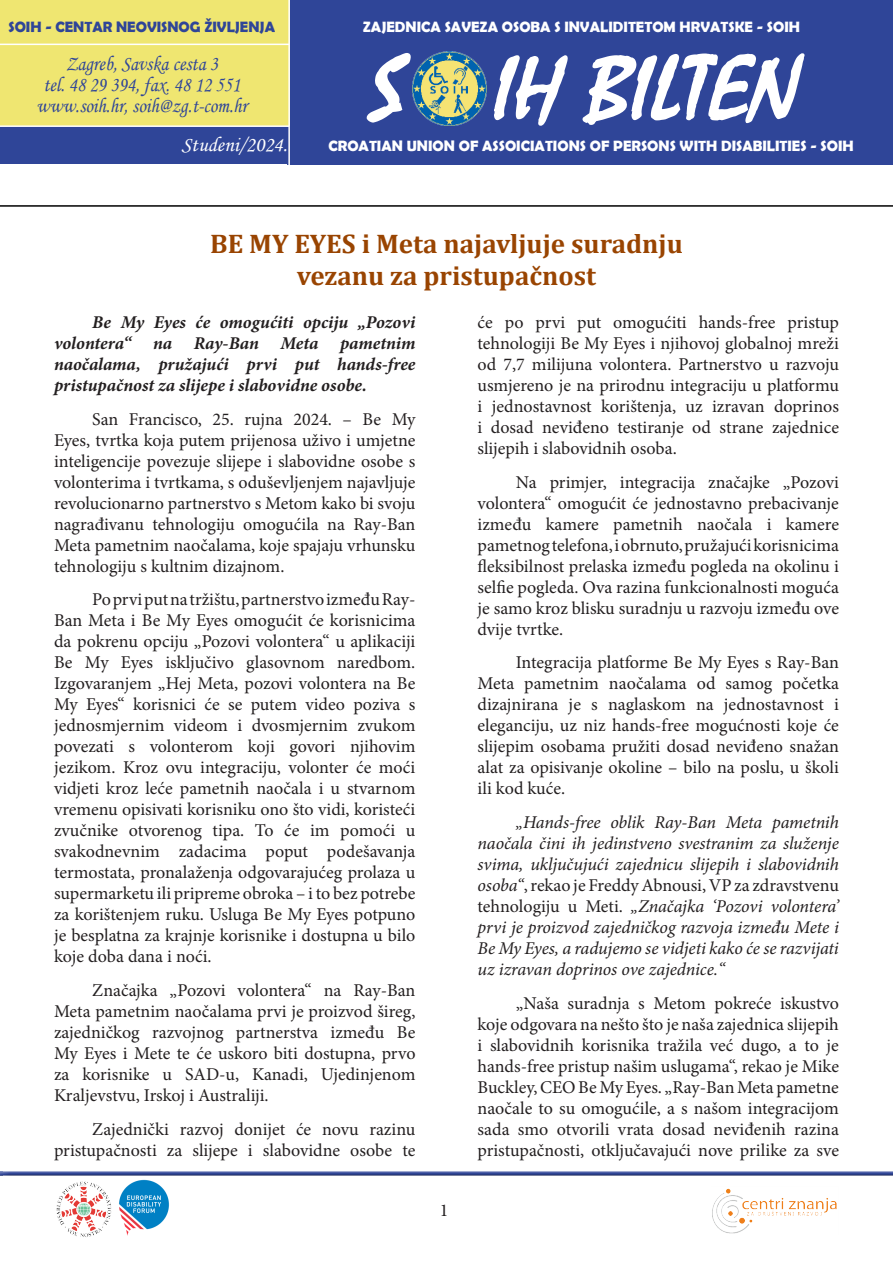
<style>
.page{position:relative;width:893px;height:1263px;background:#fff}
.page>*{position:absolute;margin:0;border:0;box-sizing:border-box;transform-origin:0 0}
.t1{font:italic 90px "Mistral";color:#fff}
.t2{font:italic 45px "Mistral";color:#2f4598}
.t3{font:700 27px "Cambria";color:#994401}
.t4{font:21px "Monotype Corsiva";color:#2f4598;scale:.9 1}
.t5{font:21px "Monotype Corsiva";color:#fff}
.t6{font:18px/21px "Minion Pro";color:#231f20;text-align:justify}
.t7{font:italic 18px/21px "Minion Pro";letter-spacing:-.005em;color:#231f20;text-align:justify}
.t8{font:italic 700 18px/21px "Minion Pro";letter-spacing:-.005em;color:#231f20;text-align:justify}
.t9{font:700 15px "Berlin Sans FB Demi";color:#fff}
.t10{font:700 15px "Berlin Sans FB Demi";color:#2f4598}
.s1{font-style:normal}
</style>
<div class="page">
<img style="left:56px;top:1181px;width:56px;height:56px">
<div style="left:0;top:1169px;width:893px;height:7px;background:#231f20;opacity:.75"></div>
<img style="left:119px;top:1180px;width:50px;height:56px">
<img style="left:712px;top:1188px;width:125px;height:46px">
<div style="left:287px;top:0;width:606px;height:164px;background:#2f4598"></div>
<div style="left:0;top:0;width:289px;height:128px;background:#efe671"></div>
<div style="left:0;top:126px;width:293px;height:38px;background:#2f4598"></div>
<hr style="left:288px;top:0;width:2px;height:168px;background:#fff">
<hr style="left:0;top:125px;width:289px;height:2px;background:#fff">
<hr style="left:0;top:44px;width:289px;height:1px;background:#fff">
<hr style="left:0;top:205px;width:893px;height:2px;background:#000">
<svg style="left:494px;top:55px;width:74px;height:71px"></svg>
<svg style="left:582px;top:53px;width:223px;height:72px"></svg>
<svg style="left:366px;top:53px;width:47px;height:70px"></svg>
<img style="left:413px;top:52px;width:73px;height:74px">
<p class="t10" style="left:9px;top:18px;width:268px">SOIH - CENTAR NEOVISNOG ŽIVLJENJA</p>
<p class="t9" style="left:363px;top:18px;width:439px">ZAJEDNICA SAVEZA OSOBA S INVALIDITETOM HRVATSKE - SOIH</p>
<h2 class="t2" style="left:54px;top:38px;width:212px">S IH BILTEN</h2>
<p class="t4" style="left:66px;top:51px;width:171px">Zagreb, Savska cesta 3</p>
<p class="t4" style="left:43px;top:72px;width:220px">tel. 48 29 394, fax. 48 12 551</p>
<p class="t4" style="left:37px;top:93px;width:235px">www.soih.hr, soih@zg.t-com.hr</p>
<p class="t5" style="left:182px;top:132px;width:107px">Studeni/2024.</p>
<p class="t1" style="left:368px;top:35px;width:50px">S</p>
<p class="t1" style="left:490px;top:35px;width:323px">IH BILTEN</p>
<p class="t9" style="left:328px;top:137px;width:527px">CROATIAN UNION OF ASSOICIATIONS OF PERSONS WITH DISABILITIES - SOIH</p>
<p class="t3" style="left:210px;top:224px;width:474px">BE MY EYES i Meta najavljuje suradnju</p>
<p class="t3" style="left:297px;top:257px;width:301px">vezanu za pristupačnost</p>
<p class="t6" style="left:477px;top:312px;width:363px">će po prvi put omogućiti hands-free pristup tehnologiji Be My Eyes i njihovoj globalnoj mreži od 7,7 milijuna volontera. Partnerstvo u razvoju usmjereno je na prirodnu integraciju u platformu i jednostavnost korištenja, uz izravan doprinos i dosad neviđeno testiranje od strane zajednice slijepih i slabovidnih osoba.</p>
<p class="t6" style="left:477px;top:471px;width:363px;text-indent:38px">Na primjer, integracija značajke „Pozovi volontera“ omogućit će jednostavno prebacivanje između kamere pametnih naočala i kamere pametnog telefona, i obrnuto, pružajući korisnicima fleksibilnost prelaska između pogleda na okolinu i selfie pogleda. Ova razina funkcionalnosti moguća je samo kroz blisku suradnju u razvoju između ove dvije tvrtke.</p>
<p class="t6" style="left:477px;top:652px;width:363px;text-indent:38px">Integracija platforme Be My Eyes s Ray-Ban Meta pametnim naočalama od samog početka dizajnirana je s naglaskom na jednostavnost i eleganciju, uz niz hands-free mogućnosti koje će slijepim osobama pružiti dosad neviđeno snažan alat za opisivanje okoline – bilo na poslu, u školi ili kod kuće.</p>
<p class="t7" style="left:477px;top:812px;width:363px;text-indent:38px">„Hands-free oblik Ray-Ban Meta pametnih naočala čini ih jedinstveno svestranim za služenje svima, uključujući zajednicu slijepih i slabovidnih osoba“<span class="s1">, rekao je Freddy Abnousi, VP za zdravstvenu tehnologiju u Meti.</span> „Značajka ‘Pozovi volontera’ prvi je proizvod zajedničkog razvoja između Mete i Be My Eyes, a radujemo se vidjeti kako će se razvijati uz izravan doprinos ove zajednice.“</p>
<p class="t6" style="left:477px;top:993px;width:363px;text-indent:38px">„Naša suradnja s Metom pokreće iskustvo koje odgovara na nešto što je naša zajednica slijepih i slabovidnih korisnika tražila već dugo, a to je hands-free pristup našim uslugama“, rekao je Mike Buckley, CEO Be My Eyes. „Ray-Ban Meta pametne naočale to su omogućile, a s našom integracijom sada smo otvorili vrata dosad neviđenih razina pristupačnosti, otključavajući nove prilike za sve</p>
<p class="t8" style="left:54px;top:311px;width:363px;text-indent:38px">Be My Eyes će omogućiti opciju „Pozovi volontera“ na Ray-Ban Meta pametnim naočalama, pružajući prvi put hands-free pristupačnost za slijepe i slabovidne osobe.</p>
<p class="t6" style="left:54px;top:408px;width:363px;text-indent:38px">San Francisco, 25. rujna 2024. – Be My Eyes, tvrtka koja putem prijenosa uživo i umjetne inteligencije povezuje slijepe i slabovidne osobe s volonterima i tvrtkama, s oduševljenjem najavljuje revolucionarno partnerstvo s Metom kako bi svoju nagrađivanu tehnologiju omogućila na Ray-Ban Meta pametnim naočalama, koje spajaju vrhunsku tehnologiju s kultnim dizajnom.</p>
<p class="t6" style="left:54px;top:589px;width:363px;text-indent:38px">Po prvi put na tržištu, partnerstvo između Ray-Ban Meta i Be My Eyes omogućit će korisnicima da pokrenu opciju „Pozovi volontera“ u aplikaciji Be My Eyes isključivo glasovnom naredbom.<br>Izgovaranjem „Hej Meta, pozovi volontera na Be My Eyes“ korisnici će se putem video poziva s jednosmjernim videom i dvosmjernim zvukom povezati s volonterom koji govori njihovim jezikom. Kroz ovu integraciju, volonter će moći vidjeti kroz leće pametnih naočala i u stvarnom vremenu opisivati korisniku ono što vidi, koristeći zvučnike otvorenog tipa. To će im pomoći u svakodnevnim zadacima poput podešavanja termostata, pronalaženja odgovarajućeg prolaza u supermarketu ili pripreme obroka – i to bez potrebe za korištenjem ruku. Usluga Be My Eyes potpuno je besplatna za krajnje korisnike i dostupna u bilo koje doba dana i noći.</p>
<p class="t6" style="left:54px;top:980px;width:363px;text-indent:38px">Značajka „Pozovi volontera“ na Ray-Ban Meta pametnim naočalama prvi je proizvod šireg, zajedničkog razvojnog partnerstva između Be My Eyes i Mete te će uskoro biti dostupna, prvo za korisnike u SAD-u, Kanadi, Ujedinjenom Kraljevstvu, Irskoj i Australiji.</p>
<p class="t6" style="left:54px;top:1119px;width:363px;text-align:right">Zajednički razvoj donijet će novu razinu pristupačnosti za slijepe i slabovidne osobe te</p>
<p class="t6" style="left:440px;top:1199px;width:10px">1</p>
</div>
